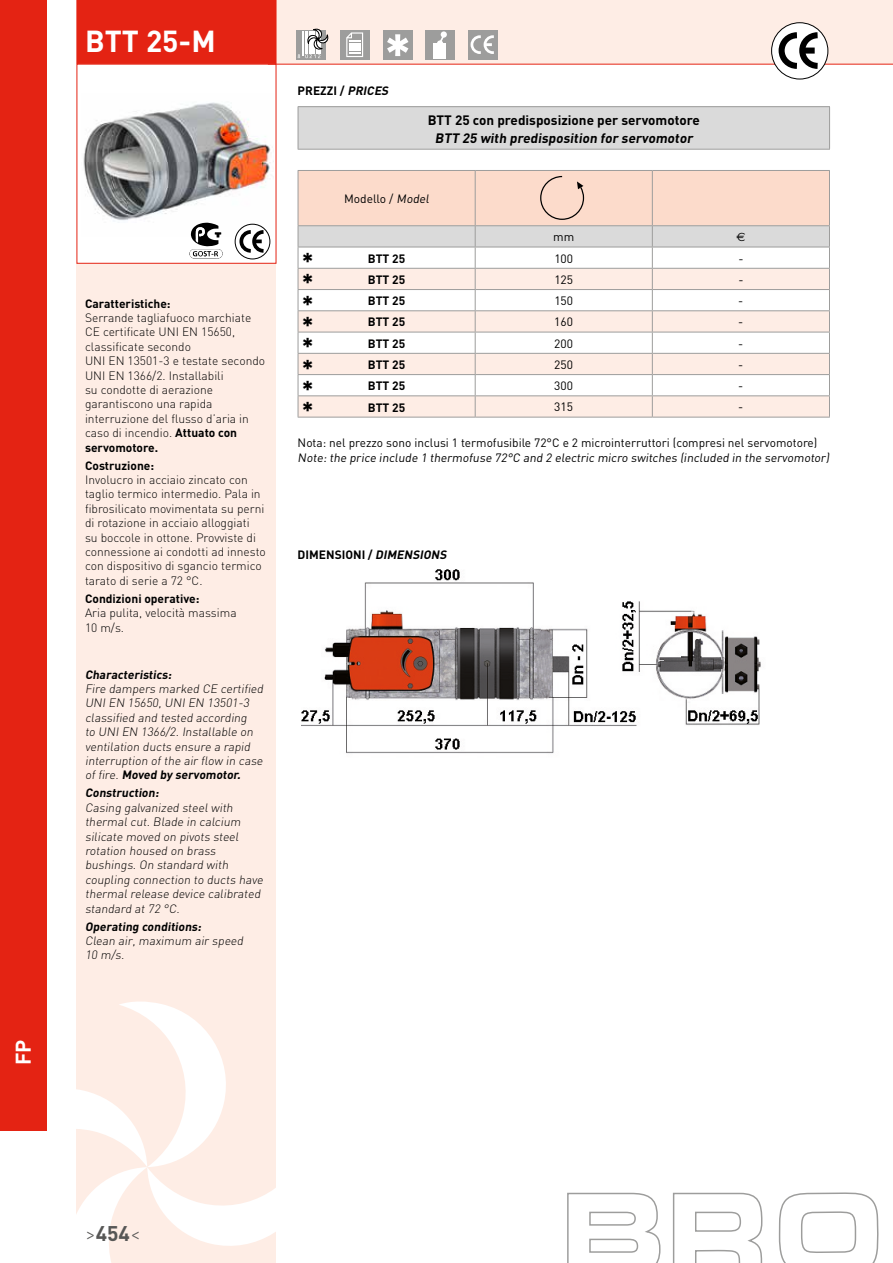
<style>
.page{position:relative;width:893px;height:1263px;background:#fff}
.page>*{position:absolute;margin:0;border:0;box-sizing:border-box;transform-origin:0 0}
.t1{font:700 30px "DIN";color:#fff}
.t2{font:700 24px/21.3px "DIN";color:#000;text-align:justify}
.t3{font:700 21px "DIN";color:#575756}
.t4{font:700 21px "DIN";color:#fff}
.t5{font:700 13.5px/18px "DIN";color:#000;text-align:center}
.t6{font:300 12px/14.4px "DIN";color:#000}
.t7{font:12px/15px "DIN";color:#000}
.t8{font:700 12px "DIN";color:#000}
.t9{font:12px "Euro Sans";color:#000}
.s1{font-weight:700}
.s2{font-style:italic}
.s3{font-weight:300}
</style>
<div class="page">
<div style="left:276px;top:0;width:617px;height:64px;background:#feede5"></div>
<div style="left:77px;top:264px;width:199px;height:999px;background:#feede5"></div>
<div style="left:77px;top:0;width:199px;height:64px;background:#e42313"></div>
<svg style="left:77px;top:1001px;width:199px;height:262px"></svg>
<hr style="left:268px;top:64px;width:625px;height:1px;background:#e42313">
<svg style="left:567px;top:1192px;width:94px;height:71px"></svg>
<svg style="left:672px;top:1192px;width:91px;height:71px"></svg>
<svg style="left:778px;top:1192px;width:101px;height:71px"></svg>
<div style="left:0;top:0;width:47px;height:1131px;background:#e42313"></div>
<img style="left:83px;top:102px;width:188px;height:135px">
<hr style="left:298px;top:417px;width:177px;height:1px;background:#9d9d9c">
<hr style="left:475px;top:417px;width:177px;height:1px;background:#9d9d9c">
<hr style="left:652px;top:417px;width:178px;height:1px;background:#9d9d9c">
<svg style="left:298px;top:170px;width:532px;height:247px"></svg>
<img style="left:302px;top:569px;width:459px;height:185px">
<svg style="left:235px;top:224px;width:35px;height:35px"></svg>
<div style="left:235px;top:224px;width:35px;height:35px;border:1px solid #000;border-radius:50%"></div>
<svg style="left:238px;top:228px;width:29px;height:27px"></svg>
<svg style="left:185px;top:219px;width:43px;height:40px"></svg>
<svg style="left:772px;top:23px;width:56px;height:56px"></svg>
<div style="left:771px;top:22px;width:57px;height:57px;border:1px solid #000;border-radius:50%"></div>
<svg style="left:776px;top:29px;width:48px;height:43px;background:#b1b1b1"></svg>
<div style="left:802px;top:48px;width:13px;height:6px;background:#000"></div>
<div style="left:298px;top:107px;width:532px;height:42px;background:#dadada"></div>
<hr style="left:298px;top:106px;width:532px;height:1px;background:#9d9d9c">
<hr style="left:298px;top:107px;width:1px;height:42px;background:#9d9d9c">
<hr style="left:829px;top:107px;width:1px;height:42px;background:#9d9d9c">
<hr style="left:298px;top:149px;width:532px;height:1px;background:#9d9d9c">
<div style="left:340px;top:30px;width:30px;height:30px;background:#9d9d9c"></div>
<svg style="left:346px;top:32px;width:17px;height:25px"></svg>
<div style="left:468px;top:30px;width:29px;height:30px;background:#9d9d9c"></div>
<svg style="left:471px;top:35px;width:23px;height:19px"></svg>
<div style="left:383px;top:30px;width:29px;height:30px;background:#9d9d9c"></div>
<svg style="left:387px;top:34px;width:21px;height:22px"></svg>
<div style="left:297px;top:30px;width:29px;height:30px;background:#9d9d9c"></div>
<svg style="left:298px;top:28px;width:31px;height:30px"></svg>
<div style="left:425px;top:30px;width:30px;height:30px;background:#9d9d9c"></div>
<div style="left:434px;top:43px;width:12px;height:15px;background:#fff"></div>
<div style="left:437px;top:40px;width:6px;height:7px;background:#fff;border-radius:50%"></div>
<div style="left:441px;top:31px;width:6px;height:7px;background:#fff;border-radius:50%"></div>
<svg style="left:438px;top:34px;width:8px;height:8px"></svg>
<h3 class="t4" style="left:10px;top:1065px;width:27px;rotate:-90deg">FP</h3>
<h1 class="t1" style="left:85px;top:22px;width:132px">BTT 25-M</h1>
<p class="t8" style="left:85px;top:295px;width:87px">Caratteristiche:</p>
<p class="t6" style="left:85px;top:310px;width:182px">Serrande tagliafuoco marchiate<br>CE certificate UNI EN 15650, classificate secondo<br>UNI EN 13501-3 e testate secondo<br>UNI EN 1366/2. Installabili<br>su condotte di aerazione garantiscono una rapida interruzione del flusso d’aria in caso di incendio. <span class="s1">Attuato con servomotore.</span></p>
<p class="t8" style="left:85px;top:457px;width:71px">Costruzione:</p>
<p class="t6" style="left:85px;top:472px;width:182px">Involucro in acciaio zincato con taglio termico intermedio. Pala in fibrosilicato movimentata su perni di rotazione in acciaio alloggiati<br>su boccole in ottone. Provviste di connessione ai condotti ad innesto con dispositivo di sgancio termico tarato di serie a 72 °C.</p>
<p class="t8" style="left:85px;top:591px;width:116px">Condizioni operative:</p>
<p class="t6" style="left:85px;top:606px;width:153px">Aria pulita, velocità massima<br>10 m/s.</p>
<p class="t8" style="left:85px;top:666px;width:90px">Characteristics:</p>
<p class="t6" style="left:85px;top:681px;width:182px">Fire dampers marked CE certified<br>UNI EN 15650, UNI EN 13501-3 classified and tested according<br>to UNI EN 1366/2. Installable on ventilation ducts ensure a rapid interruption of the air flow in case of fire. <span class="s1">Moved by servomotor.</span></p>
<p class="t8" style="left:85px;top:785px;width:77px">Construction:</p>
<p class="t6" style="left:85px;top:800px;width:181px">Casing galvanized steel with thermal cut. Blade in calcium silicate moved on pivots steel rotation housed on brass bushings. On standard with coupling connection to ducts have thermal release device calibrated standard at 72 °C.</p>
<p class="t8" style="left:85px;top:918px;width:120px">Operating conditions:</p>
<p class="t6" style="left:85px;top:933px;width:162px">Clean air, maximum air speed<br>10 m/s.</p>
<p class="t8" style="left:298px;top:83px;width:95px">PREZZI / <span class="s2">PRICES</span></p>
<p class="t5" style="left:428px;top:110px;width:274px">BTT 25 con predisposizione per servomotore<br>BTT 25 with predisposition for servomotor</p>
<p class="t7" style="left:344px;top:191px;width:89px">Modello / Model</p>
<p class="t7" style="left:553px;top:229px;width:23px">mm</p>
<p class="t9" style="left:736px;top:229px;width:10px">A</p>
<h2 class="t2" style="left:302px;top:250px;width:13px">* * * * * * * *</h2>
<p class="t8" style="left:368px;top:250px;width:39px">BTT 25</p>
<p class="t7" style="left:554px;top:250px;width:20px">100</p>
<p class="t7" style="left:738px;top:250px;width:7px">-</p>
<p class="t8" style="left:368px;top:272px;width:39px">BTT 25</p>
<p class="t7" style="left:554px;top:272px;width:20px">125</p>
<p class="t7" style="left:738px;top:272px;width:7px">-</p>
<p class="t8" style="left:368px;top:293px;width:39px">BTT 25</p>
<p class="t7" style="left:554px;top:293px;width:20px">150</p>
<p class="t7" style="left:738px;top:293px;width:7px">-</p>
<p class="t8" style="left:368px;top:314px;width:39px">BTT 25</p>
<p class="t7" style="left:554px;top:314px;width:20px">160</p>
<p class="t7" style="left:738px;top:314px;width:7px">-</p>
<p class="t8" style="left:368px;top:335px;width:39px">BTT 25</p>
<p class="t7" style="left:554px;top:336px;width:20px">200</p>
<p class="t7" style="left:738px;top:336px;width:7px">-</p>
<p class="t8" style="left:368px;top:357px;width:39px">BTT 25</p>
<p class="t7" style="left:554px;top:357px;width:20px">250</p>
<p class="t7" style="left:738px;top:357px;width:7px">-</p>
<p class="t8" style="left:368px;top:378px;width:39px">BTT 25</p>
<p class="t7" style="left:554px;top:378px;width:20px">300</p>
<p class="t7" style="left:738px;top:378px;width:7px">-</p>
<p class="t8" style="left:368px;top:399px;width:39px">BTT 25</p>
<p class="t7" style="left:554px;top:399px;width:20px">315</p>
<p class="t7" style="left:738px;top:399px;width:7px">-</p>
<p class="t7" style="left:298px;top:435px;width:535px">Nota: nel prezzo sono inclusi 1 termofusibile 72°C e 2 microinterruttori (compresi nel servomotore)<br>Note: the price include 1 thermofuse 72°C and 2 electric micro switches (included in the servomotor)</p>
<p class="t8" style="left:298px;top:546px;width:153px">DIMENSIONI / <span class="s2">DIMENSIONS</span></p>
<h3 class="t3" style="left:85px;top:1220px;width:57px"><span class="s3">&gt;</span>454<span class="s3">&lt;</span></h3>
</div>
